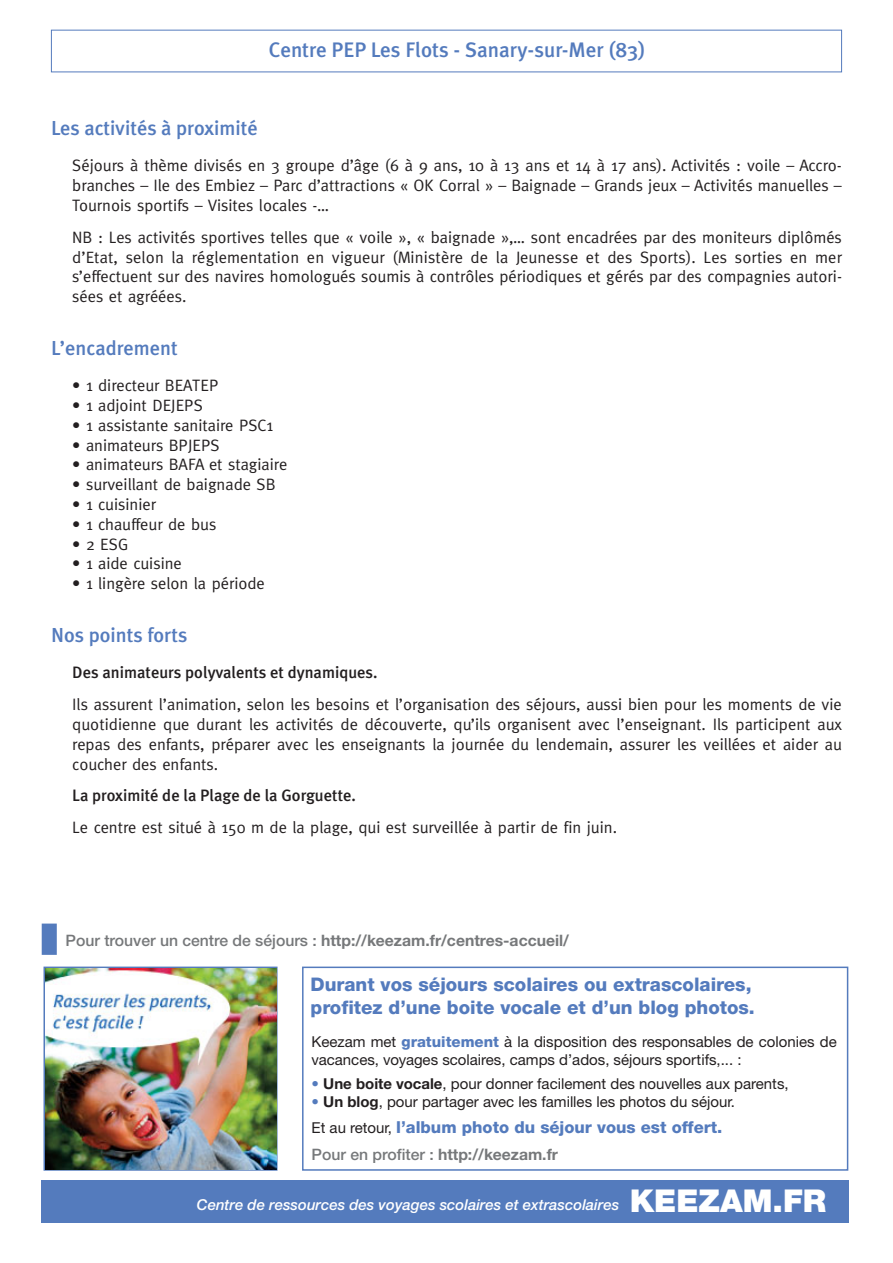
<style>
.page{position:relative;width:893px;height:1263px;background:#fff}
.page>*{position:absolute;margin:0;border:0;box-sizing:border-box;transform-origin:0 0}
.t1{font:500 21px "Meta Plus";color:#547bbd}
.t2{font:500 20.25px "Meta Plus";color:#547bbd}
.t3{font:800 18.75px/22.5px "Helvetica Neue";color:#547bbd}
.t4{font:16.5px/19.8px "Meta";color:#231f20;text-align:justify}
.t5{font:500 16.5px "Meta Plus";color:#231f20}
.t6{font:800 16.5px "Helvetica Neue CE";color:#547bbd}
.t7{font:700 15.75px "Helvetica Neue CE";color:#76787a}
.t8{font:15px/18px "Helvetica Neue CE";color:#231f20}
.t9{font:italic 500 15px "Helvetica Neue";color:#fff}
.s1{font-weight:500}
.s2{font-weight:800;color:#547bbd}
.s3{color:#547bbd}
.s4{font-weight:700}
.s5{font-weight:400;font-size:15px;color:#231f20}
.s6{font-weight:900;font-style:normal;font-size:31.5px}
</style>
<div class="page">
<svg style="left:43px;top:966px;width:806px;height:205px"></svg>
<img style="left:45px;top:968px;width:231px;height:201px">
<div style="left:42px;top:1180px;width:807px;height:43px;background:#547bbd"></div>
<div style="left:43px;top:925px;width:12px;height:28px;background:#547bbd"></div>
<div style="left:42px;top:923px;width:15px;height:32px;border:2px solid #547bbd"></div>
<p class="t1" style="left:269px;top:42px;width:378px">Centre PEP Les Flots - Sanary-sur-Mer (83)</p>
<p class="t2" style="left:51px;top:120px;width:208px">Les activités à proximité</p>
<p class="t4" style="left:72px;top:157px;width:771px">Séjours à thème divisés en 3 groupe d’âge (6 à 9 ans, 10 à 13 ans et 14 à 17 ans). Activités : voile – Accro&shy;branches – Ile des Embiez – Parc d’attractions « OK Corral » – Baignade – Grands jeux – Activités manuelles – Tournois sportifs – Visites locales -…</p>
<p class="t4" style="left:72px;top:228px;width:771px">NB : Les activités sportives telles que « voile », « baignade »,… sont encadrées par des moniteurs diplômés d’Etat, selon la réglementation en vigueur (Ministère de la Jeunesse et des Sports). Les sorties en mer s’effectuent sur des navires homologués soumis à contrôles périodiques et gérés par des compagnies autori&shy;sées et agréées.</p>
<p class="t2" style="left:51px;top:340px;width:128px">L’encadrement</p>
<p class="t4" style="left:72px;top:377px;width:148px">• 1 directeur BEATEP</p>
<p class="t4" style="left:72px;top:397px;width:132px">• 1 adjoint DEJEPS</p>
<p class="t4" style="left:72px;top:416px;width:202px">• 1 assistante sanitaire PSC1</p>
<p class="t4" style="left:72px;top:436px;width:149px">• animateurs BPJEPS</p>
<p class="t4" style="left:72px;top:456px;width:217px">• animateurs BAFA et stagiaire</p>
<p class="t4" style="left:72px;top:476px;width:205px">• surveillant de baignade SB</p>
<p class="t4" style="left:72px;top:496px;width:85px">• 1 cuisinier</p>
<p class="t4" style="left:72px;top:515px;width:146px">• 1 chauffeur de bus</p>
<p class="t4" style="left:72px;top:535px;width:57px">• 2 ESG</p>
<p class="t4" style="left:72px;top:555px;width:111px">• 1 aide cuisine</p>
<p class="t4" style="left:72px;top:575px;width:194px">• 1 lingère selon la période</p>
<p class="t2" style="left:51px;top:627px;width:138px">Nos points forts</p>
<p class="t5" style="left:72px;top:666px;width:307px">Des animateurs polyvalents et dynamiques.</p>
<p class="t4" style="left:72px;top:696px;width:771px">Ils assurent l’animation, selon les besoins et l’organisation des séjours, aussi bien pour les moments de vie quotidienne que durant les activités de découverte, qu’ils organisent avec l’enseignant. Ils participent aux repas des enfants, préparer avec les enseignants la journée du lendemain, assurer les veillées et aider au coucher des enfants.</p>
<p class="t5" style="left:72px;top:789px;width:285px">La proximité de la Plage de la Gorguette.</p>
<p class="t4" style="left:72px;top:819px;width:546px">Le centre est situé à 150 m de la plage, qui est surveillée à partir de fin juin.</p>
<p class="t7" style="left:66px;top:934px;width:505px"><span class="s1">Pour trouver un centre de séjours :</span> http://keezam.fr/centres-accueil/</p>
<p class="t3" style="left:311px;top:975px;width:446px">Durant vos séjours scolaires ou extrascolaires, profitez d’une boite vocale et d’un blog photos.</p>
<p class="t8" style="left:312px;top:1035px;width:527px">Keezam met <span class="s2">gratuitement</span> à la disposition des responsables de colonies de vacances, voyages scolaires, camps d’ados, séjours sportifs,... :</p>
<p class="t8" style="left:312px;top:1077px;width:479px"><span class="s3">•</span> <span class="s4">Une boite vocale</span>, pour donner facilement des nouvelles aux parents,</p>
<p class="t8" style="left:312px;top:1095px;width:425px"><span class="s3">•</span> <span class="s4">Un blog</span>, pour partager avec les familles les photos du séjour.</p>
<p class="t6" style="left:312px;top:1121px;width:412px"><span class="s5">Et au retour,</span> l’album photo du séjour vous est offert.</p>
<p class="t7" style="left:312px;top:1149px;width:248px"><span class="s1">Pour en profiter :</span> http://keezam.fr</p>
<p class="t9" style="left:197px;top:1199px;width:631px">Centre de ressources des voyages scolaires et extrascolaires <span class="s6">KEEZAM.FR</span></p>
</div>
